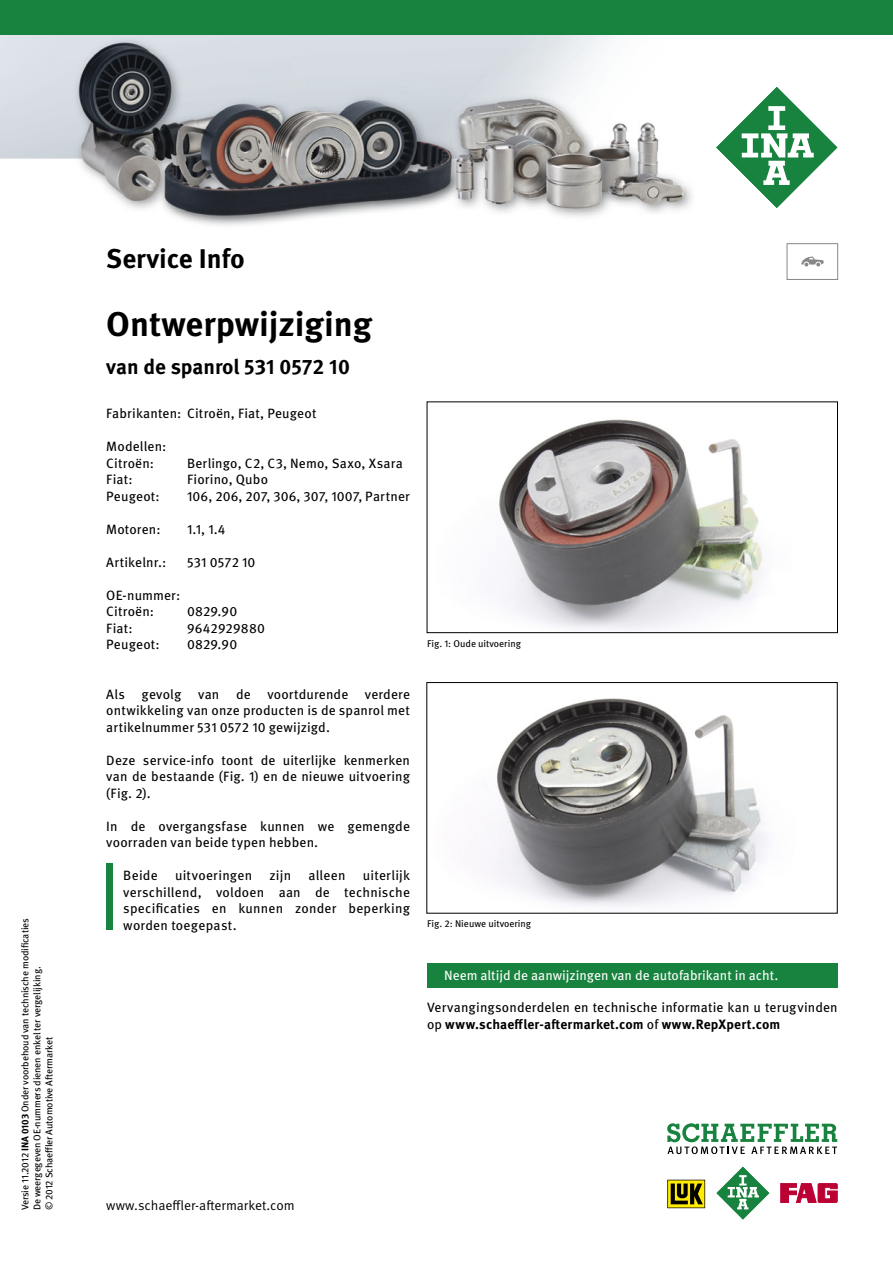
<style>
.page{position:relative;width:893px;height:1263px;background:#fff}
.page>*{position:absolute;margin:0;border:0;box-sizing:border-box;transform-origin:0 0}
.t1{font:700 34.5px "Meta Pro";color:#000}
.t2{font:700 27px "Meta Pro";color:#000}
.t3{font:700 21px "Meta Pro";color:#000}
.t4{font:13.5px/16.5px "Meta Pro";letter-spacing:.01em;color:#000}
.t5{font:13.5px "Meta Pro";color:#fff}
.t6{font:13.5px "Meta Pro Norm";color:#000}
.t7{font:9.75px/12px "Meta Pro";letter-spacing:-.01em;color:#000}
.s1{font-weight:700}
</style>
<div class="page">
<div style="left:106px;top:864px;width:7px;height:66px;background:#18833e"></div>
<img style="left:499px;top:419px;width:264px;height:211px">
<div style="left:427px;top:402px;width:411px;height:231px;border:1px solid #000"></div>
<img style="left:493px;top:698px;width:274px;height:209px">
<div style="left:427px;top:682px;width:410px;height:231px;border:1px solid #000"></div>
<div style="left:427px;top:963px;width:411px;height:24px;background:#18833e"></div>
<div style="left:787px;top:243px;width:51px;height:37px;border:1px solid #868788"></div>
<svg style="left:801px;top:257px;width:23px;height:9px"></svg>
<img style="left:0;top:34px;width:893px;height:192px">
<svg style="left:667px;top:1180px;width:38px;height:28px"></svg>
<svg style="left:781px;top:1183px;width:56px;height:19px"></svg>
<svg style="left:716px;top:1166px;width:54px;height:54px"></svg>
<svg style="left:667px;top:1123px;width:170px;height:31px"></svg>
<svg style="left:715px;top:85px;width:124px;height:124px"></svg>
<div style="left:0;top:0;width:893px;height:34px;background:#18833e"></div>
<p class="t7" style="left:19px;top:1210px;width:294px;rotate:-90deg">Versie 11.2012 <span class="s1">INA 0103</span> Onder voorbehoud van technische modificaties</p>
<p class="t7" style="left:31px;top:1210px;width:246px;rotate:-90deg">De weergegeven OE-nummers dienen enkel ter vergelijking. © 2012 Schaeffler Automotive Aftermarket</p>
<h2 class="t2" style="left:106px;top:238px;width:140px">Service Info</h2>
<h1 class="t1" style="left:106px;top:297px;width:268px">Ontwerpwijziging</h1>
<h3 class="t3" style="left:106px;top:350px;width:245px">van de spanrol 531 0572 10</h3>
<p class="t4" style="left:106px;top:404px;width:212px">Fabrikanten: Citroën, Fiat, Peugeot</p>
<p class="t4" style="left:106px;top:437px;width:62px">Modellen:<br>Citroën:</p>
<p class="t4" style="left:187px;top:454px;width:217px">Berlingo, C2, C3, Nemo, Saxo, Xsara</p>
<p class="t4" style="left:106px;top:470px;width:28px">Fiat:</p>
<p class="t4" style="left:187px;top:470px;width:82px">Fiorino, Qubo</p>
<p class="t4" style="left:106px;top:487px;width:55px">Peugeot:</p>
<p class="t4" style="left:187px;top:487px;width:224px">106, 206, 207, 306, 307, 1007, Partner</p>
<p class="t4" style="left:106px;top:520px;width:56px">Motoren:</p>
<p class="t4" style="left:187px;top:520px;width:40px">1.1, 1.4</p>
<p class="t4" style="left:106px;top:553px;width:62px">Artikelnr.:</p>
<p class="t4" style="left:187px;top:553px;width:70px">531 0572 10</p>
<p class="t4" style="left:106px;top:586px;width:76px">OE-nummer:<br>Citroën:</p>
<p class="t4" style="left:187px;top:602px;width:52px">0829.90</p>
<p class="t4" style="left:106px;top:619px;width:28px">Fiat:</p>
<p class="t4" style="left:187px;top:619px;width:79px">9642929880</p>
<p class="t4" style="left:106px;top:635px;width:55px">Peugeot:</p>
<p class="t4" style="left:187px;top:635px;width:52px">0829.90</p>
<p class="t4" style="left:106px;top:685px;width:305px;text-align:justify">Als gevolg van de voortdurende verdere ontwikkeling van onze producten is de spanrol met artikelnummer 531 0572 10 gewijzigd.</p>
<p class="t4" style="left:106px;top:751px;width:305px;text-align:justify">Deze service-info toont de uiterlijke kenmerken van de bestaande (Fig. 1) en de nieuwe uitvoering (Fig. 2).</p>
<p class="t4" style="left:106px;top:817px;width:305px">In de overgangsfase kunnen we gemengde voorraden van beide typen hebben.</p>
<p class="t4" style="left:123px;top:866px;width:36px">Beide</p>
<p class="t4" style="left:175px;top:866px;width:79px">uitvoeringen</p>
<p class="t4" style="left:270px;top:866px;width:23px">zijn</p>
<p class="t4" style="left:308px;top:866px;width:39px">alleen</p>
<p class="t4" style="left:123px;top:866px;width:288px;text-align:justify;text-indent:240px">uiterlijk verschillend, voldoen aan de technische specificaties en kunnen zonder beperking worden toegepast.</p>
<p class="t7" style="left:427px;top:636px;width:95px">Fig. 1: Oude uitvoering</p>
<p class="t7" style="left:427px;top:917px;width:105px">Fig. 2: Nieuwe uitvoering</p>
<p class="t5" style="left:444px;top:965px;width:336px">Neem altijd de aanwijzingen van de autofabrikant in acht.</p>
<p class="t4" style="left:427px;top:998px;width:412px">Vervangingsonderdelen en technische informatie kan u terugvinden op <span class="s1">www.schaeffler-aftermarket.com</span> of <span class="s1">www.RepXpert.com</span></p>
<p class="t6" style="left:106px;top:1195px;width:190px">www.schaeffler-aftermarket.com</p>
</div>
